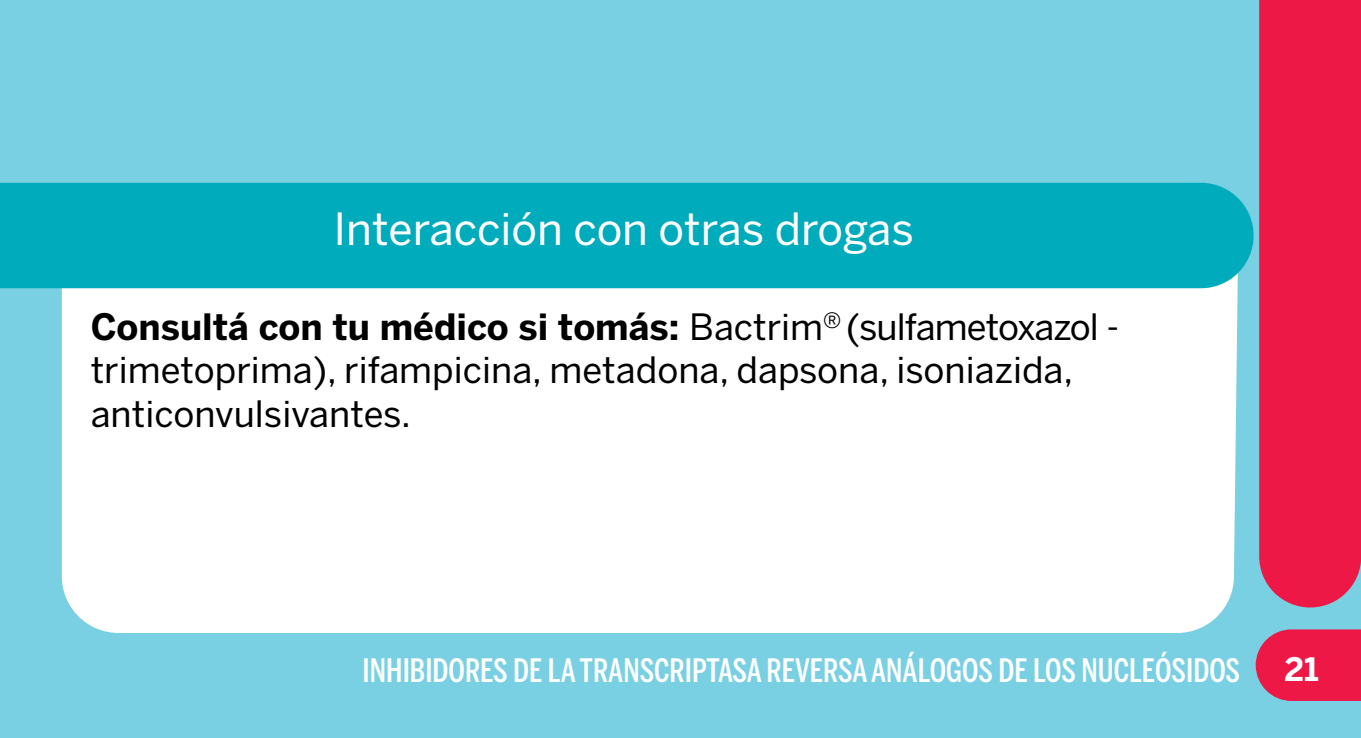
<style>
.page{position:relative;width:1361px;height:738px;background:#fff}
.page>*{position:absolute;margin:0;border:0;box-sizing:border-box;transform-origin:0 0}
.t1{font:44px "Benton Sans";color:#fff}
.t2{font:36px/43.2px "Benton Sans";color:#000}
.t3{font:500 32px "Benton Sans Comp";color:#fff}
.t4{font:700 32px "Benton Sans";color:#fff}
.s1{font-weight:700}
</style>
<div class="page">
<div style="left:0;top:0;width:1361px;height:737px;background:#7ad0e3"></div>
<svg style="left:1255px;top:629px;width:106px;height:71px;background:#e32752"></svg>
<div style="left:1259px;top:0;width:102px;height:607px;background:#ed1846"></div>
<div style="left:62px;top:288px;width:1176px;height:344px;background:#fff"></div>
<div style="left:0;top:183px;width:1253px;height:105px;background:#00abbb"></div>
<p class="t1" style="left:333px;top:203px;width:582px">Interacción con otras drogas</p>
<p class="t2" style="left:91px;top:305px;width:1030px"><span class="s1">Consultá con tu médico si tomás:</span> Bactrim<sup>®</sup> (sulfametoxazol - trimetoprima), rifampicina, metadona, dapsona, isoniazida, anticonvulsivantes.</p>
<p class="t3" style="left:362px;top:651px;width:879px">INHIBIDORES DE LA TRANSCRIPTASA REVERSA ANÁLOGOS DE LOS NUCLEÓSIDOS</p>
<p class="t4" style="left:1284px;top:650px;width:36px">21</p>
</div>
